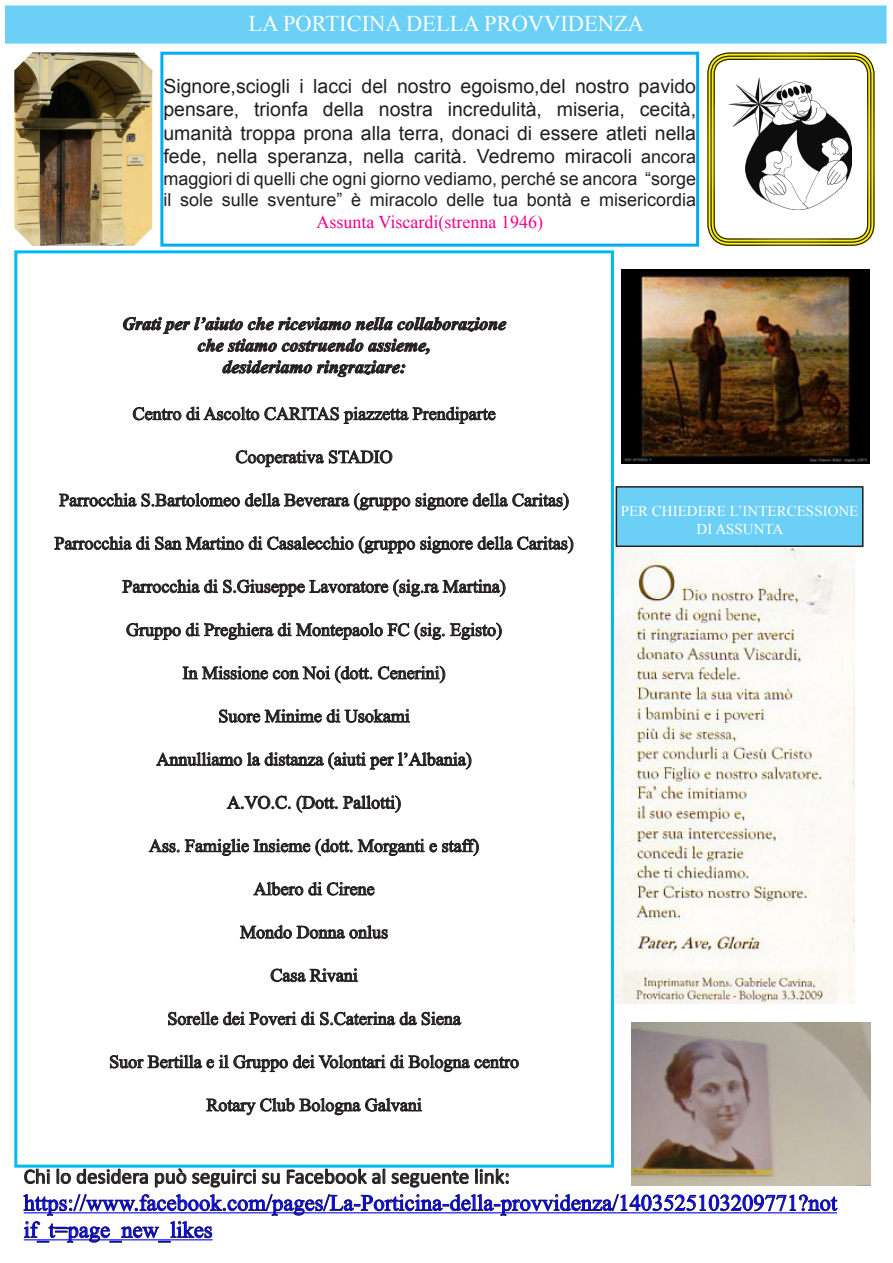
<style>
.page{position:relative;width:893px;height:1263px;background:#fff}
.page>*{position:absolute;margin:0;border:0;box-sizing:border-box;transform-origin:0 0}
.Normale__Web{font:22.5px/27px "Times New Roman";color:#00f}
.t1{font:22.5px "Times New Roman";color:#fff}
.Normale{font:21px "Calibri";color:#231f20}
.t2{font:19.5px/23.4px "Arial";color:#231f20;text-align:justify}
.Normale__Web-2{font:18px "Times New Roman";color:#231f20}
.t3{font:18px/21.6px "Arial";color:#231f20;text-align:center}
.Normale-2{font:italic 700 18px "Times New Roman";color:#231f20}
.t4{font:15px "Times New Roman";color:#fff}
.s1{font-size:18px}
.s2{font-family:"Times New Roman";color:#ed028c}
</style>
<div class="page">
<div style="left:707px;top:52px;width:167px;height:194px;border:1px solid #fff;border-radius:21px"></div>
<svg style="left:710px;top:55px;width:162px;height:188px"></svg>
<div style="left:713px;top:59px;width:155px;height:181px;border:1px solid #fff;border-radius:15px"></div>
<img style="left:14px;top:52px;width:138px;height:194px">
<div style="left:160px;top:52px;width:539px;height:195px;border:3px solid #00aeef"></div>
<div style="left:616px;top:487px;width:247px;height:59px;background:#6bcff6"></div>
<div style="left:616px;top:486px;width:247px;height:61px;border:2px solid #231f20"></div>
<img style="left:614px;top:547px;width:241px;height:457px">
<div style="left:6px;top:6px;width:880px;height:37px;background:#6bcff6"></div>
<div style="left:5px;top:5px;width:882px;height:39px;border:2px solid #6bcff6"></div>
<svg style="left:123px;top:316px;width:384px;height:62px"></svg>
<svg style="left:133px;top:406px;width:363px;height:18px"></svg>
<svg style="left:236px;top:449px;width:157px;height:18px"></svg>
<svg style="left:59px;top:492px;width:510px;height:19px"></svg>
<svg style="left:54px;top:536px;width:520px;height:18px"></svg>
<svg style="left:122px;top:579px;width:384px;height:18px"></svg>
<svg style="left:126px;top:622px;width:376px;height:19px"></svg>
<svg style="left:182px;top:665px;width:264px;height:19px"></svg>
<svg style="left:219px;top:709px;width:191px;height:14px"></svg>
<svg style="left:156px;top:752px;width:316px;height:18px"></svg>
<svg style="left:227px;top:795px;width:174px;height:18px"></svg>
<svg style="left:148px;top:838px;width:331px;height:19px"></svg>
<svg style="left:253px;top:881px;width:122px;height:15px"></svg>
<svg style="left:240px;top:925px;width:148px;height:14px"></svg>
<svg style="left:270px;top:968px;width:88px;height:14px"></svg>
<svg style="left:168px;top:1011px;width:294px;height:15px"></svg>
<svg style="left:110px;top:1054px;width:409px;height:18px"></svg>
<svg style="left:206px;top:1097px;width:216px;height:19px"></svg>
<div style="left:14px;top:250px;width:600px;height:917px;border:3px solid #00b9f1"></div>
<img style="left:631px;top:1022px;width:240px;height:164px">
<svg style="left:24px;top:1168px;width:26px;height:16px"></svg>
<svg style="left:56px;top:1168px;width:92px;height:16px"></svg>
<svg style="left:155px;top:1167px;width:101px;height:21px"></svg>
<svg style="left:262px;top:1173px;width:18px;height:11px"></svg>
<svg style="left:286px;top:1168px;width:183px;height:20px"></svg>
<svg style="left:475px;top:1168px;width:34px;height:16px"></svg>
<svg style="left:23px;top:1194px;width:815px;height:49px"></svg>
<img style="left:622px;top:269px;width:248px;height:195px">
<p class="t1" style="left:249px;top:8px;width:397px">LA PORTICINA DELLA PROVVIDENZA</p>
<p class="t2" style="left:163px;top:75px;width:534px">Signore,sciogli i lacci del nostro egoismo,del nostro pavido pensare, trionfa della nostra incredulità, miseria, cecità, umanità troppa prona alla terra, donaci di essere atleti nella fede, nella speranza, nella carità. Vedremo miracoli <span class="s1">ancora</span></p>
<p class="t3" style="left:163px;top:168px;width:534px">maggiori di quelli che ogni giorno vediamo, perché se ancora “sorge il sole sulle sventure” è miracolo delle tua bontà e misericordia<br><span class="s2">Assunta Viscardi(strenna 1946)</span></p>
<p class="Normale-2" style="left:122px;top:311px;width:386px">Grati per l’aiuto che riceviamo nella collaborazione</p>
<p class="Normale-2" style="left:198px;top:333px;width:235px">che stiamo costruendo assieme,</p>
<p class="Normale-2" style="left:222px;top:354px;width:185px">desideriamo ringraziare:</p>
<p class="Normale__Web-2" style="left:133px;top:401px;width:365px">Centro di Ascolto CARITAS piazzetta Prendiparte</p>
<p class="Normale__Web-2" style="left:236px;top:445px;width:159px">Cooperativa STADIO</p>
<p class="Normale__Web-2" style="left:59px;top:488px;width:511px">Parrocchia S.Bartolomeo della Beverara (gruppo signore della Caritas)</p>
<p class="Normale__Web-2" style="left:54px;top:531px;width:521px">Parrocchia di San Martino di Casalecchio (gruppo signore della Caritas)</p>
<p class="Normale__Web-2" style="left:122px;top:574px;width:385px">Parrocchia di S.Giuseppe Lavoratore (sig.ra Martina)</p>
<p class="Normale__Web-2" style="left:126px;top:617px;width:377px">Gruppo di Preghiera di Montepaolo FC (sig. Egisto)</p>
<p class="Normale__Web-2" style="left:183px;top:661px;width:264px">In Missione con Noi (dott. Cenerini)</p>
<p class="Normale__Web-2" style="left:218px;top:704px;width:193px">Suore Minime di Usokami</p>
<p class="Normale__Web-2" style="left:156px;top:747px;width:317px">Annulliamo la distanza (aiuti per l’Albania)</p>
<p class="Normale__Web-2" style="left:227px;top:790px;width:176px">A.VO.C. (Dott. Pallotti)</p>
<p class="Normale__Web-2" style="left:149px;top:833px;width:332px">Ass. Famiglie Insieme (dott. Morganti e staff)</p>
<p class="Normale__Web-2" style="left:254px;top:877px;width:122px">Albero di Cirene</p>
<p class="Normale__Web-2" style="left:240px;top:920px;width:149px">Mondo Donna onlus</p>
<p class="Normale__Web-2" style="left:270px;top:963px;width:89px">Casa Rivani</p>
<p class="Normale__Web-2" style="left:167px;top:1006px;width:295px">Sorelle dei Poveri di S.Caterina da Siena</p>
<p class="Normale__Web-2" style="left:109px;top:1049px;width:411px">Suor Bertilla e il Gruppo dei Volontari di Bologna centro</p>
<p class="Normale__Web-2" style="left:206px;top:1093px;width:217px">Rotary Club Bologna Galvani</p>
<p class="t4" style="left:621px;top:501px;width:239px">PER CHIEDERE L’INTERCESSIONE</p>
<p class="t4" style="left:697px;top:519px;width:88px">DI ASSUNTA</p>
<p class="Normale" style="left:24px;top:1163px;width:488px">Chi lo desidera può seguirci su Facebook al seguente link:</p>
<p class="Normale__Web" style="left:24px;top:1189px;width:815px">https://www.facebook.com/pages/La-Porticina-della-provvidenza/1403525103209771?not if_t=page_new_likes</p>
</div>
